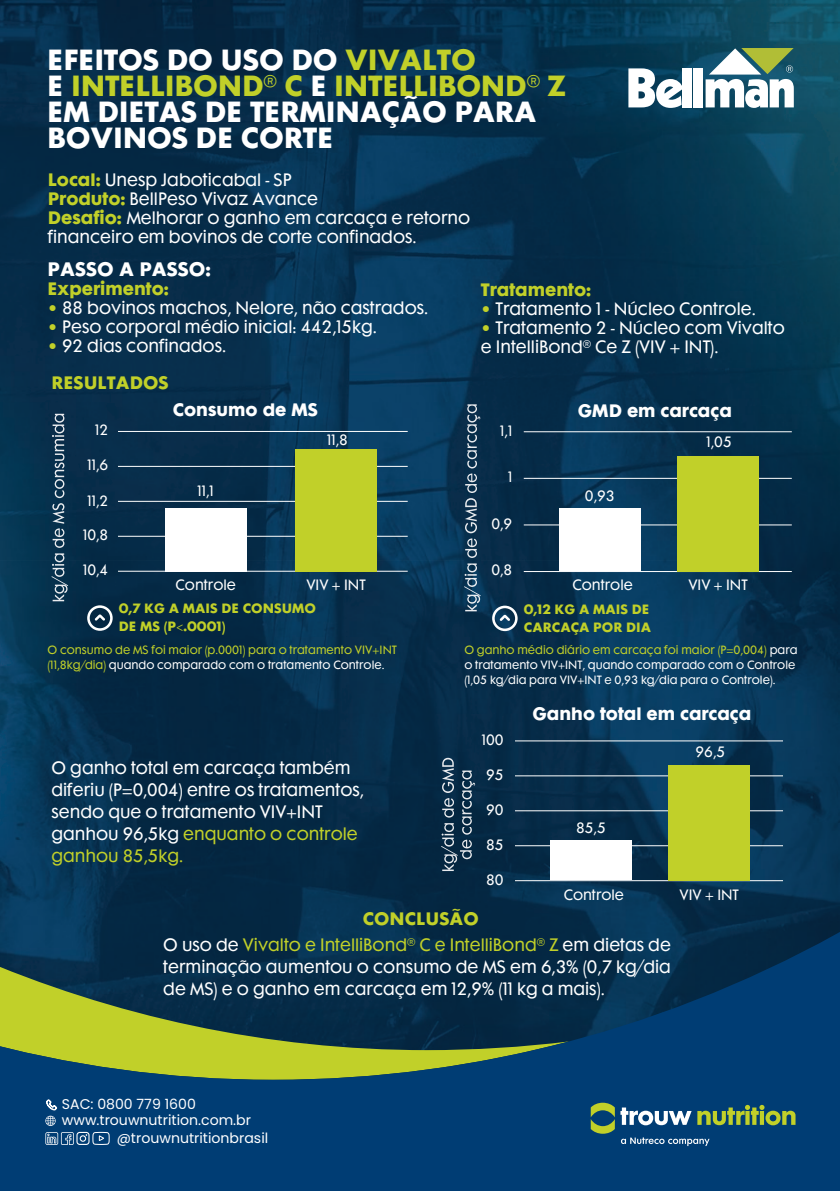
<style>
.page{position:relative;width:840px;height:1191px;background:#fff}
.page>*{position:absolute;margin:0;border:0;box-sizing:border-box;transform-origin:0 0}
.t1{font:26.6px/26px "Futura Maxi CG Bold";letter-spacing:-.01em;color:#fff}
.t2{font:17.8px "Futura Maxi CG Bold";color:#fff}
.t3{font:16.4px/22px "Futura Maxi CG Book";color:#fff}
.t4{font:16.4px "Futura Maxi CG Bold";color:#c1d029}
.t5{font:16.4px "Futura Maxi CG Bold";color:#fff}
.t6{font:14px/15.8px "Poppins";color:#fff}
.t7{font:13.6px "Futura Maxi CG Book";color:#fff}
.t8{font:12.4px/17.8px "Futura Maxi CG Bold";color:#c1d029}
.t9{font:11px/15px "Futura Maxi CG Book";color:#fff}
.t10{font:11px/15px "Futura Maxi CG Book";color:#c1d029}
.s1{color:#c1d029}
.s2{font-family:"Futura Maxi CG Bold";color:#c1d029}
.s3{font-family:"Myriad Pro"}
.s4{color:#fff}
</style>
<div class="page">
<img style="left:0;top:0;width:839px;height:914px">
<svg style="left:0;top:914px;width:839px;height:277px;fill:#003d74"></svg>
<svg style="left:620px;top:1137px;width:89px;height:9px"></svg>
<svg style="left:590px;top:1102px;width:24px;height:31px"></svg>
<svg style="left:620px;top:1107px;width:71px;height:18px"></svg>
<svg style="left:697px;top:1104px;width:98px;height:21px"></svg>
<svg style="left:45px;top:1099px;width:65px;height:46px"></svg>
<div style="left:692px;top:69px;width:10px;height:39px;background:#fff"></div>
<div style="left:681px;top:69px;width:10px;height:39px;background:#fff"></div>
<svg style="left:628px;top:68px;width:54px;height:40px"></svg>
<svg style="left:705px;top:48px;width:88px;height:60px"></svg>
<hr style="left:514px;top:740px;width:268px;height:1px;background:#fff">
<hr style="left:514px;top:775px;width:268px;height:1px;background:#fff">
<hr style="left:514px;top:810px;width:268px;height:1px;background:#fff">
<hr style="left:514px;top:845px;width:268px;height:1px;background:#fff">
<hr style="left:514px;top:880px;width:268px;height:1px;background:#fff">
<div style="left:550px;top:840px;width:81px;height:40px;background:#fff"></div>
<div style="left:668px;top:765px;width:81px;height:115px;background:#c1d029"></div>
<img style="left:441px;top:757px;width:16px;height:114px">
<img style="left:460px;top:770px;width:15px;height:89px">
<hr style="left:118px;top:431px;width:289px;height:1px;background:#fff">
<hr style="left:118px;top:466px;width:289px;height:1px;background:#fff">
<hr style="left:118px;top:501px;width:289px;height:1px;background:#fff">
<hr style="left:118px;top:536px;width:289px;height:1px;background:#fff">
<hr style="left:118px;top:571px;width:289px;height:1px;background:#fff">
<div style="left:165px;top:508px;width:81px;height:63px;background:#fff"></div>
<div style="left:295px;top:449px;width:81px;height:122px;background:#c1d029"></div>
<img style="left:51px;top:414px;width:17px;height:187px">
<svg style="left:87px;top:605px;width:26px;height:26px"></svg>
<hr style="left:523px;top:431px;width:268px;height:1px;background:#fff">
<hr style="left:523px;top:478px;width:268px;height:1px;background:#fff">
<hr style="left:523px;top:524px;width:268px;height:1px;background:#fff">
<hr style="left:523px;top:571px;width:268px;height:1px;background:#fff">
<div style="left:558px;top:509px;width:82px;height:62px;background:#fff"></div>
<div style="left:677px;top:456px;width:81px;height:115px;background:#c1d029"></div>
<img style="left:464px;top:404px;width:16px;height:207px">
<svg style="left:492px;top:605px;width:25px;height:26px"></svg>
<h1 class="t1" style="left:47px;top:47px;width:520px">EFEITOS DO USO DO <span class="s1">VIVALTO<br></span>E <span class="s1">INTELLIBOND® C</span> E <span class="s1">INTELLIBOND® Z<br></span>EM DIETAS DE TERMINAÇÃO PARA<br>BOVINOS DE CORTE</h1>
<p class="t3" style="left:48px;top:171px;width:424px;line-height:19.2px"><span class="s2">Local:</span> Unesp Jaboticabal - SP<br><span class="s2">Produto:</span> BellPeso Vivaz Avance<br><span class="s2">Desafio:</span> Melhorar o ganho em carcaça e retorno financeiro em bovinos de corte confinados.</p>
<p class="t2" style="left:47px;top:257px;width:165px">PASSO A PASSO:</p>
<p class="t4" style="left:47px;top:278px;width:123px">Experimento:</p>
<p class="t3" style="left:47px;top:298px;width:382px"><span class="s1">•</span> 88 bovinos machos, Nelore, não castrados.</p>
<p class="t3" style="left:47px;top:317px;width:331px"><span class="s1">•</span> Peso corporal médio inicial: 442,15kg.</p>
<p class="t3" style="left:47px;top:336px;width:180px"><span class="s1">•</span> 92 dias confinados.</p>
<p class="t4" style="left:51px;top:372px;width:119px">RESULTADOS</p>
<p class="t5" style="left:173px;top:399px;width:147px">Consumo de MS</p>
<p class="t4" style="left:480px;top:279px;width:112px">Tratamento:</p>
<p class="t3" style="left:480px;top:298px;width:276px"><span class="s1">•</span> Tratamento 1 - Núcleo Controle.</p>
<p class="t3" style="left:480px;top:319px;width:305px;line-height:19.2px"><span class="s1">•</span> Tratamento 2 - Núcleo com Vivalto e IntelliBond® Ce Z (VIV + INT).</p>
<p class="t5" style="left:577px;top:399px;width:155px">GMD em carcaça</p>
<p class="t7" style="left:95px;top:421px;width:15px">12</p>
<p class="t7" style="left:87px;top:457px;width:22px">11,6</p>
<p class="t7" style="left:87px;top:492px;width:22px">11,2</p>
<p class="t7" style="left:83px;top:527px;width:27px">10,8</p>
<p class="t7" style="left:83px;top:561px;width:27px">10,4</p>
<p class="t7" style="left:327px;top:431px;width:22px">11,8</p>
<p class="t7" style="left:197px;top:482px;width:18px">11,1</p>
<p class="t7" style="left:306px;top:576px;width:61px">VIV + INT</p>
<p class="t7" style="left:175px;top:576px;width:62px">Controle</p>
<p class="t8" style="left:119px;top:600px;width:198px">0,7 KG A MAIS DE CONSUMO<br>DE MS (P<span class="s3">&lt;</span>.0001)</p>
<p class="t10" style="left:47px;top:642px;width:350px">O consumo de MS foi maior (p.0001) para o tratamento VIV+INT (11,8kg/dia) <span class="s4">quando comparado com o tratamento Controle.</span></p>
<p class="t3" style="left:51px;top:758px;width:314px">O ganho total em carcaça também diferiu (P=0,004) entre os tratamentos, sendo que o tratamento VIV+INT ganhou 96,5kg <span class="s1">enquanto o controle ganhou 85,5kg.</span></p>
<p class="t7" style="left:500px;top:422px;width:13px">1,1</p>
<p class="t7" style="left:507px;top:469px;width:6px">1</p>
<p class="t7" style="left:491px;top:515px;width:22px">0,9</p>
<p class="t7" style="left:491px;top:562px;width:22px">0,8</p>
<p class="t7" style="left:584px;top:488px;width:31px">0,93</p>
<p class="t7" style="left:706px;top:434px;width:27px">1,05</p>
<p class="t7" style="left:572px;top:577px;width:62px">Controle</p>
<p class="t7" style="left:688px;top:577px;width:61px">VIV + INT</p>
<p class="t8" style="left:523px;top:600px;width:129px">0,12 KG A MAIS DE<br>CARCAÇA POR DIA</p>
<p class="t9" style="left:464px;top:643px;width:334px"><span class="s1">O ganho médio diário em carcaça foi maior (P=0,004)</span> para o tratamento VIV+INT, quando comparado com o Controle (1,05 kg/dia para VIV+INT e 0,93 kg/dia para o Controle).</p>
<p class="t7" style="left:481px;top:731px;width:23px">100</p>
<p class="t7" style="left:485px;top:766px;width:19px">95</p>
<p class="t7" style="left:485px;top:801px;width:19px">90</p>
<p class="t7" style="left:485px;top:836px;width:19px">85</p>
<p class="t7" style="left:485px;top:871px;width:19px">80</p>
<p class="t5" style="left:532px;top:703px;width:220px">Ganho total em carcaça</p>
<p class="t7" style="left:575px;top:819px;width:31px">85,5</p>
<p class="t7" style="left:695px;top:743px;width:31px">96,5</p>
<p class="t7" style="left:563px;top:886px;width:62px">Controle</p>
<p class="t7" style="left:679px;top:886px;width:61px">VIV + INT</p>
<p class="t4" style="left:362px;top:908px;width:117px">CONCLUSÃO</p>
<p class="t3" style="left:163px;top:934px;width:509px;text-align:justify">O uso de <span class="s1">Vivalto e IntelliBond® C e IntelliBond® Z</span> em dietas de terminação aumentou o consumo de MS em 6,3% (0,7 kg/dia de MS) e o ganho em carcaça em 12,9% (11 kg a mais).</p>
<p class="t6" style="left:62px;top:1096px;width:190px">SAC: 0800 779 1600 www.trouwnutrition.com.br</p>
<p class="t6" style="left:117px;top:1130px;width:153px">@trouwnutritionbrasil</p>
</div>
